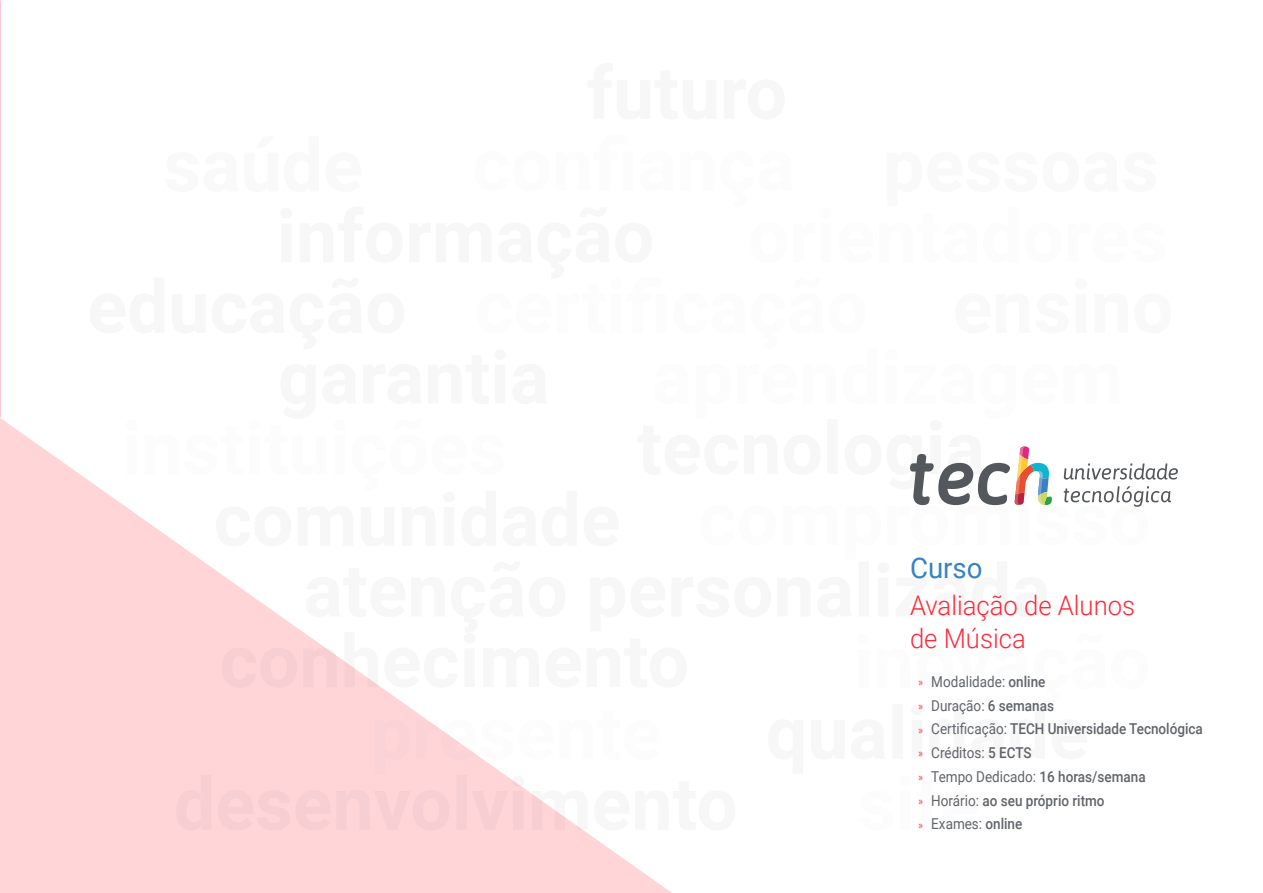
<style>
.page{position:relative;width:1263px;height:893px;background:#fff}
.page>*{position:absolute;margin:0;border:0;box-sizing:border-box;transform-origin:0 0}
.t1{font:28.5px "Roboto";color:#3783c5}
.t2{font:300 27px/33px "Roboto";color:#ff293a;scale:.95 1}
.t3{font:500 15px/23.7px "Roboto";color:#61646a;scale:.9 1}
.s1{font-family:"Myriad Pro";font-weight:400;font-size:12px;color:#ff293a}
.s2{font-weight:400}
</style>
<div class="page">
<svg style="left:0;top:418px;width:672px;height:475px;fill:#ffd5d8"></svg>
<svg style="left:90px;top:418px;width:1088px;height:142px"></svg>
<h1 class="t1" style="left:910px;top:548px;width:74px">Curso</h1>
<h2 class="t2" style="left:910px;top:588px;width:238px">Avaliação de Alunos de Música</h2>
<p class="t3" style="left:918px;top:669px;width:317px"><span class="s1">»</span> <span class="s2">Modalidade:</span> online<br><span class="s1">»</span> <span class="s2">Duração:</span> 6 semanas<br><span class="s1">»</span> <span class="s2">Certificação:</span> TECH Universidade Tecnológica <span class="s1">»</span> <span class="s2">Créditos:</span> 5 ECTS<br><span class="s1">»</span> <span class="s2">Tempo Dedicado:</span> 16 horas/semana<br><span class="s1">»</span> <span class="s2">Horário:</span> ao seu próprio ritmo<br><span class="s1">»</span> <span class="s2">Exames:</span> online</p>
</div>
